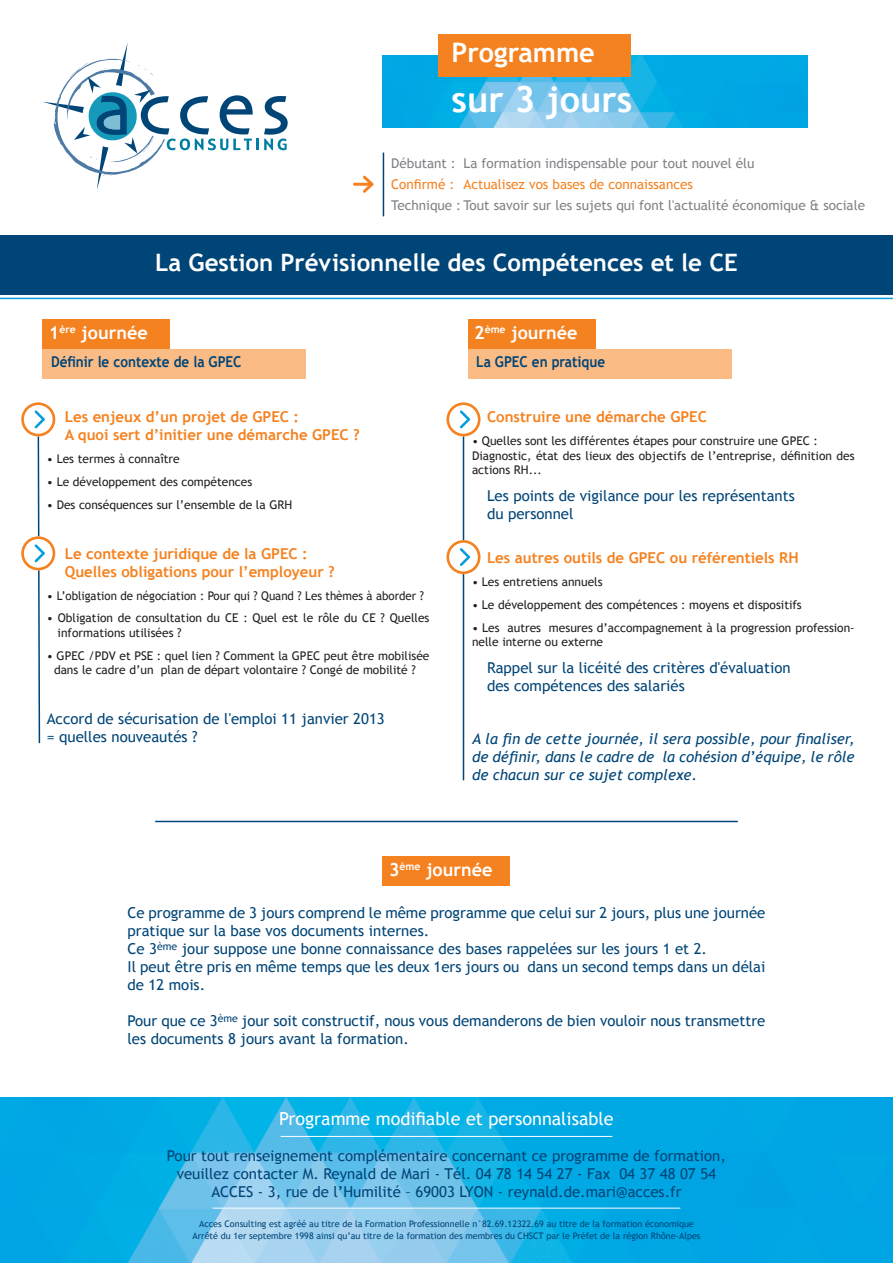
<style>
.page{position:relative;width:893px;height:1263px;background:#fff}
.page>*{position:absolute;margin:0;border:0;box-sizing:border-box;transform-origin:0 0}
.t1{font:700 36px "Trebuchet MS";color:#fff}
.t2{font:700 27px "Trebuchet MS";color:#fff}
.t3{font:700 24px "Trebuchet MS";color:#fff}
.t4{font:18px "Trebuchet MS";color:#fff}
.t5{font:700 18px "Trebuchet MS";color:#fff}
.t6{font:15px/18px "Trebuchet MS";color:#004577}
.t7{font:700 15px/18px "Trebuchet MS";color:#f58220}
.t8{font:italic 15px/18px "Trebuchet MS";color:#004577;text-align:justify}
.t9{font:700 15px "Trebuchet MS";color:#004577;scale:.9 1}
.t10{font:13.5px "Trebuchet MS";color:#808285}
.t11{font:13.5px "Trebuchet MS";color:#f58220}
.t12{font:12px/14.4px "Trebuchet MS";color:#231f20}
.t13{font:9px/12px "Trebuchet MS";color:#004577;text-align:center}
</style>
<div class="page">
<svg style="left:43px;top:43px;width:245px;height:147px"></svg>
<div style="left:0;top:235px;width:893px;height:60px;background:#004577"></div>
<img style="left:383px;top:55px;width:425px;height:73px">
<div style="left:439px;top:34px;width:192px;height:43px;background:#f58220"></div>
<hr style="left:383px;top:153px;width:1px;height:63px;background:#004577">
<hr style="left:0;top:298px;width:893px;height:1px;background:#069ddc">
<img style="left:0;top:1097px;width:893px;height:166px">
<hr style="left:213px;top:1208px;width:467px;height:1px;background:#fff">
<hr style="left:281px;top:1136px;width:331px;height:1px;background:#fff">
<hr style="left:354px;top:183px;width:18px;height:3px;background:#f58220">
<svg style="left:360px;top:175px;width:14px;height:18px"></svg>
<div style="left:43px;top:319px;width:127px;height:30px;background:#f58220"></div>
<div style="left:468px;top:319px;width:127px;height:30px;background:#f58220"></div>
<svg style="left:21px;top:402px;width:34px;height:342px"></svg>
<hr style="left:463px;top:411px;width:1px;height:369px;background:#004577">
<svg style="left:446px;top:540px;width:34px;height:34px"></svg>
<svg style="left:446px;top:402px;width:34px;height:34px"></svg>
<hr style="left:155px;top:821px;width:583px;height:1px;background:#004577">
<div style="left:383px;top:856px;width:127px;height:30px;background:#f58220"></div>
<div style="left:43px;top:349px;width:263px;height:29px;background:#fbbb85"></div>
<div style="left:468px;top:349px;width:263px;height:29px;background:#fbbb85"></div>
<h2 class="t2" style="left:452px;top:36px;width:145px">Programme</h2>
<h1 class="t1" style="left:452px;top:77px;width:182px">sur 3 jours</h1>
<p class="t10" style="left:391px;top:156px;width:365px">Débutant : La formation indispensable pour tout nouvel élu</p>
<p class="t11" style="left:391px;top:177px;width:303px">Confirmé : Actualisez vos bases de connaissances</p>
<p class="t10" style="left:391px;top:198px;width:475px">Technique : Tout savoir sur les sujets qui font l'actualité économique &amp; sociale</p>
<h3 class="t3" style="left:155px;top:247px;width:584px">La Gestion Prévisionnelle des Compétences et le CE</h3>
<p class="t5" style="left:49px;top:321px;width:100px">1<sup>ère</sup> journée</p>
<p class="t5" style="left:474px;top:321px;width:105px">2<sup>ème</sup> journée</p>
<p class="t9" style="left:51px;top:352px;width:213px">Définir le contexte de la GPEC</p>
<p class="t9" style="left:476px;top:352px;width:145px">La GPEC en pratique</p>
<p class="t7" style="left:65px;top:408px;width:297px">Les enjeux d’un projet de GPEC :<br>A quoi sert d’initier une démarche GPEC ?</p>
<p class="t12" style="left:47px;top:452px;width:134px">• Les termes à connaître</p>
<p class="t12" style="left:47px;top:475px;width:207px">• Le développement des compétences</p>
<p class="t12" style="left:47px;top:498px;width:247px">• Des conséquences sur l’ensemble de la GRH</p>
<p class="t7" style="left:65px;top:544px;width:272px">Le contexte juridique de la GPEC :<br>Quelles obligations pour l’employeur ?</p>
<p class="t12" style="left:47px;top:588px;width:379px">• L’obligation de négociation : Pour qui ? Quand ? Les thèmes à aborder ?</p>
<p class="t12" style="left:58px;top:611px;width:373px;text-indent:-11px">• Obligation de consultation du CE : Quel est le rôle du CE ? Quelles informations utilisées ?</p>
<p class="t12" style="left:47px;top:648px;width:384px;text-align:center">• GPEC /PDV et PSE : quel lien ? Comment la GPEC peut être mobilisée dans le cadre d’un plan de départ volontaire ? Congé de mobilité ?</p>
<p class="t6" style="left:47px;top:709px;width:339px">Accord de sécurisation de l'emploi 11 janvier 2013 = quelles nouveautés ?</p>
<p class="t7" style="left:487px;top:408px;width:221px">Construire une démarche GPEC</p>
<p class="t12" style="left:472px;top:434px;width:384px">• Quelles sont les différentes étapes pour construire une GPEC :<br>Diagnostic, état des lieux des objectifs de l’entreprise, définition des actions RH...</p>
<p class="t6" style="left:487px;top:487px;width:309px">Les points de vigilance pour les représentants du personnel</p>
<p class="t7" style="left:487px;top:549px;width:313px">Les autres outils de GPEC ou référentiels RH</p>
<p class="t12" style="left:472px;top:575px;width:132px">• Les entretiens annuels</p>
<p class="t12" style="left:472px;top:598px;width:331px">• Le développement des compétences : moyens et dispositifs</p>
<p class="t12" style="left:472px;top:621px;width:384px">• Les autres mesures d’accompagnement à la progression profession&shy;nelle interne ou externe</p>
<p class="t6" style="left:487px;top:659px;width:305px">Rappel sur la licéité des critères d'évaluation des compétences des salariés</p>
<p class="t8" style="left:472px;top:730px;width:384px">A la fin de cette journée, il sera possible, pour finaliser, de définir, dans le cadre de la cohésion d’équipe, le rôle de chacun sur ce sujet complexe.</p>
<p class="t5" style="left:389px;top:858px;width:105px">3<sup>ème</sup> journée</p>
<p class="t6" style="left:128px;top:904px;width:639px">Ce programme de 3 jours comprend le même programme que celui sur 2 jours, plus une journée pratique sur la base vos documents internes.<br>Ce 3<sup>ème</sup> jour suppose une bonne connaissance des bases rappelées sur les jours 1 et 2.<br>Il peut être pris en même temps que les deux 1ers jours ou dans un second temps dans un délai de 12 mois.</p>
<p class="t6" style="left:128px;top:1012px;width:639px">Pour que ce 3<sup>ème</sup> jour soit constructif, nous vous demanderons de bien vouloir nous transmettre les documents 8 jours avant la formation.</p>
<p class="t4" style="left:279px;top:1108px;width:336px">Programme modifiable et personnalisable</p>
<p class="t6" style="left:167px;top:1147px;width:560px;text-align:center">Pour tout renseignement complémentaire concernant ce programme de formation, veuillez contacter M. Reynald de Mari - Tél. 04 78 14 54 27 - Fax 04 37 48 07 54<br>ACCES - 3, rue de l’Humilité – 69003 LYON - reynald.de.mari@acces.fr</p>
<p class="t13" style="left:192px;top:1218px;width:510px">Acces Consulting est agréé au titre de la Formation Professionnelle n°82.69.12322.69 au titre de la formation économique<br>Arrêté du 1er septembre 1998 ainsi qu’au titre de la formation des membres du CHSCT par le Préfet de la région Rhône-Alpes</p>
</div>
